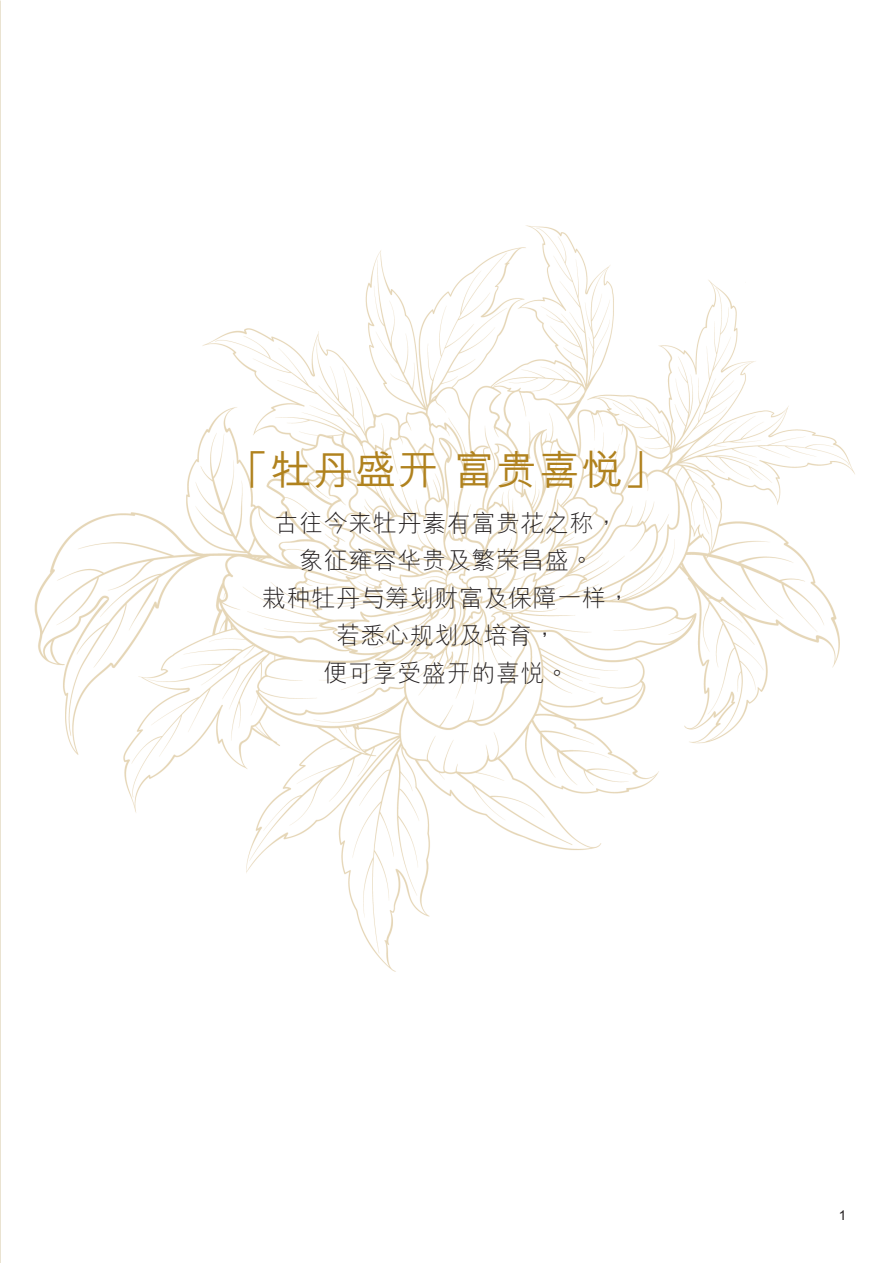
<style>
.page{position:relative;width:893px;height:1263px;background:#fff}
.page>*{position:absolute;margin:0;border:0;box-sizing:border-box;transform-origin:0 0}
.t1{font:500 40.5px "M Hei HKS";letter-spacing:.05em;color:#b0821e}
.t2{font:300 24px/37.5px "M Hei HKS";letter-spacing:.025em;color:#231f20;text-align:center}
.t3{font:13.5px "Arial";color:#231f20}
</style>
<div class="page">
<img style="left:0;top:225px;width:855px;height:783px">
<svg style="left:0;top:0;width:1px;height:899px"></svg>
<h1 class="t1" style="left:228px;top:441px;width:438px">「牡丹盛開 富貴喜悅」</h1>
<p class="t2" style="left:262px;top:503px;width:370px">古往今來牡丹素有富貴花之稱，象征雍容華貴及繁榮昌盛。<br>栽種牡丹與籌劃財富及保障一樣，若悉心規劃及培育，<br>便可享受盛開的喜悅。</p>
<p class="t3" style="left:839px;top:1207px;width:9px">1</p>
</div>
